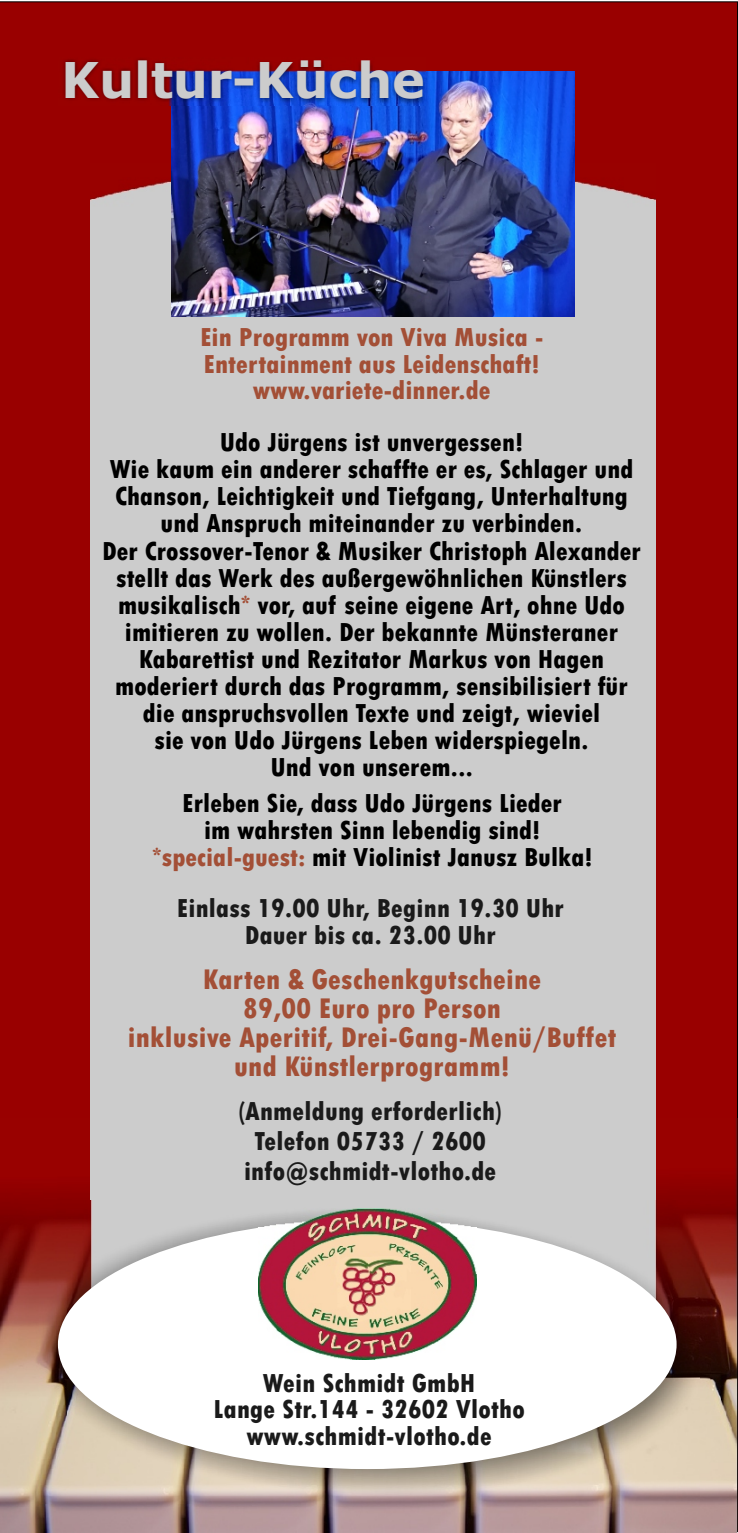
<style>
.page{position:relative;width:738px;height:1533px;background:#fff}
.page>*{position:absolute;margin:0;border:0;box-sizing:border-box;transform-origin:0 0}
.t1{font:700 49.5px "Verdana";letter-spacing:-.005em;color:#ccc}
.t2{font:800 30px/29px "Tw Cen MT Condensed";letter-spacing:.01em;color:#a34f36;text-align:center}
.t3{font:800 27.5px/27px "Tw Cen MT Condensed";color:#000;text-align:center}
.t4{font:800 27.5px/29.8px "Tw Cen MT Condensed";letter-spacing:.005em;color:#1a1a1a;text-align:center}
.t5{font:800 27.5px/26.5px "Tw Cen MT Condensed";color:#a34f36;text-align:center}
.s1{color:#a34f36}
</style>
<div class="page">
<div style="left:0;top:2px;width:737px;height:1116px;background:#900"></div>
<img style="left:0;top:1118px;width:737px;height:414px">
<div style="left:91px;top:163px;width:564px;height:1037px;background:#ccc"></div>
<img style="left:39px;top:1200px;width:660px;height:303px">
<div style="left:58px;top:1219px;width:618px;height:250px;background:#fff;border-radius:50%"></div>
<img style="left:171px;top:71px;width:403px;height:246px">
<img style="left:58px;top:57px;width:367px;height:48px">
<img style="left:258px;top:1208px;width:218px;height:151px">
<h1 class="t1" style="left:61px;top:60px;width:365px">Kultur-Küche</h1>
<p class="t5" style="left:200px;top:326px;width:345px">Ein Programm von Viva Musica -<br>Entertainment aus Leidenschaft! www.variete-dinner.de</p>
<p class="t3" style="left:102px;top:431px;width:540px">Udo Jürgens ist unvergessen!<br>Wie kaum ein anderer schaffte er es, Schlager und Chanson, Leichtigkeit und Tiefgang, Unterhaltung und Anspruch miteinander zu verbinden.<br>Der Crossover-Tenor &amp; Musiker Christoph Alexander stellt das Werk des außergewöhnlichen Künstlers musikalisch vor, auf seine eigene Art, ohne Udo imitieren zu wollen. Der bekannte Münsteraner Kabarettist und Rezitator Markus von Hagen moderiert durch das Programm, sensibilisiert für die anspruchsvollen Texte und zeigt, wieviel<br>sie von Udo Jürgens Leben widerspiegeln.<br>Und von unserem...</p>
<p class="t5" style="left:240px;top:593px;width:12px">*</p>
<p class="t3" style="left:152px;top:791px;width:442px">Erleben Sie, dass Udo Jürgens Lieder<br>im wahrsten Sinn lebendig sind! <span class="s1">*special-guest:</span> mit Violinist Janusz Bulka!</p>
<p class="t4" style="left:177px;top:897px;width:388px;line-height:27px">Einlass 19.00 Uhr, Beginn 19.30 Uhr<br>Dauer bis ca. 23.00 Uhr</p>
<p class="t2" style="left:128px;top:967px;width:490px">Karten &amp; Geschenkgutscheine<br>89,00 Euro pro Person<br>inklusive Aperitif, Drei-Gang-Menü/Buffet und Künstlerprogramm!</p>
<p class="t4" style="left:238px;top:1098px;width:265px">(Anmeldung erforderlich)<br>Telefon 05733 / 2600 info@schmidt-vlotho.de</p>
<p class="t4" style="left:213px;top:1371px;width:313px;line-height:26.5px">Wein Schmidt GmbH<br>Lange Str.144 - 32602 Vlotho www.schmidt-vlotho.de</p>
</div>
